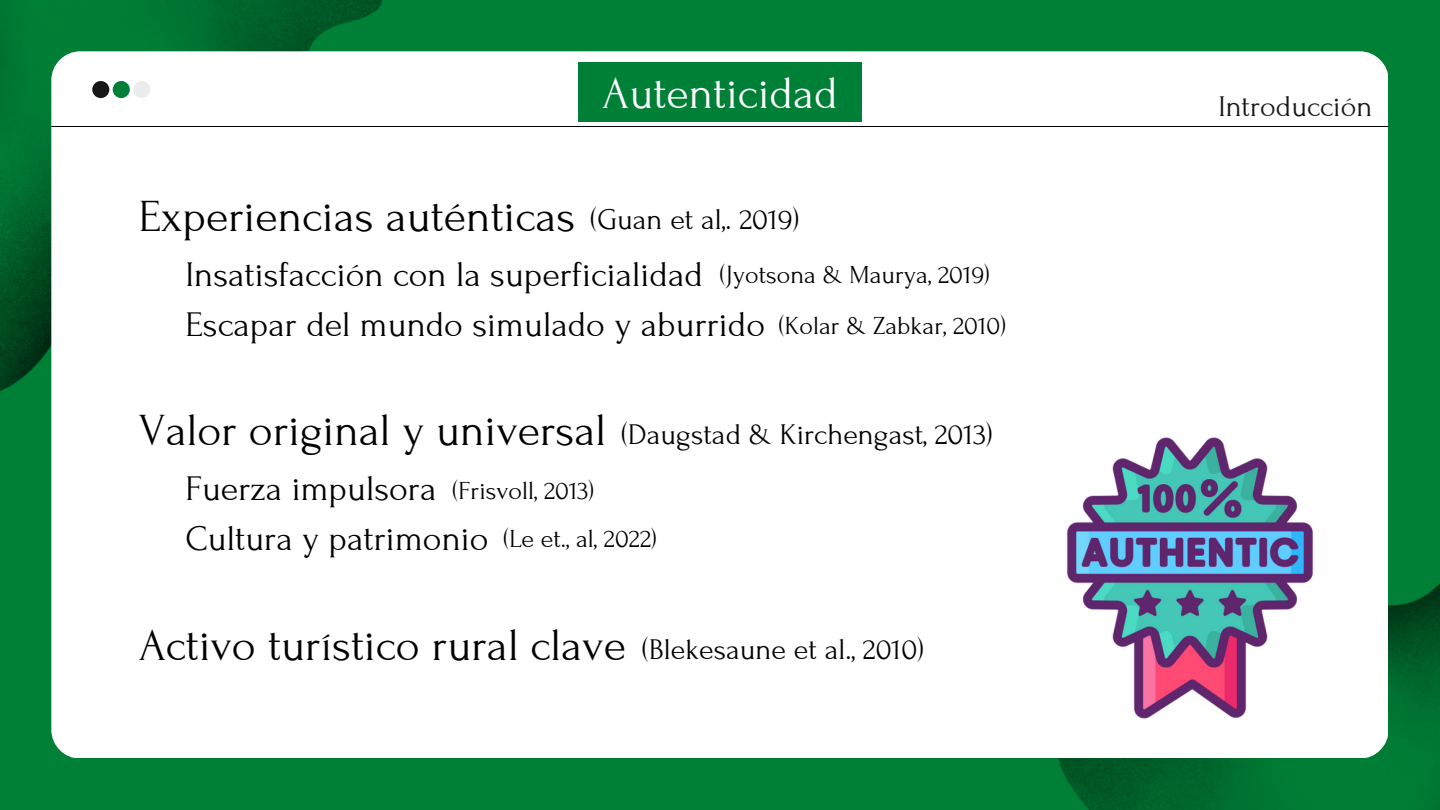
<style>
.page{position:relative;width:1440px;height:810px;background:#008037}
.page>*{position:absolute;margin:0;border:0;box-sizing:border-box;transform-origin:0 0}
.t1{font:46px "Forum";color:#000}
.t2{font:46px "Forum";color:#fff}
.t3{font:36px/50.2px "Forum";color:#000}
.t4{font:30px "Forum";color:#000}
.t5{font:30px "Forum";color:#171717}
.t6{font:26px/51px "Forum";color:#000}
</style>
<div class="page">
<img style="left:0;top:0;width:383px;height:392px">
<img style="left:1058px;top:583px;width:382px;height:227px">
<div style="left:51px;top:51px;width:1337px;height:707px;background:#fff"></div>
<hr style="left:52px;top:126px;width:1336px;height:1px;background:#000">
<div style="left:133px;top:81px;width:17px;height:17px;background:#edeced;border-radius:50%"></div>
<div style="left:113px;top:81px;width:17px;height:17px;background:#008037;border-radius:50%"></div>
<div style="left:92px;top:81px;width:17px;height:17px;background:#171717;border-radius:50%"></div>
<div style="left:578px;top:63px;width:284px;height:59px;background:#008037"></div>
<img style="left:1047px;top:435px;width:285px;height:285px">
<p class="t2" style="left:602px;top:69px;width:237px">Autenticidad</p>
<p class="t1" style="left:139px;top:191px;width:438px">Experiencias auténticas</p>
<p class="t3" style="left:186px;top:250px;width:581px">Insatisfacción con la superficialidad<br>Escapar del mundo simulado y aburrido</p>
<p class="t4" style="left:591px;top:203px;width:210px">(Guan et al,. 2019)</p>
<p class="t6" style="left:779px;top:250px;width:229px;text-indent:-59px">(Jyotsona &amp; Maurya, 2019) (Kolar &amp; Zabkar, 2010)</p>
<p class="t1" style="left:139px;top:406px;width:469px">Valor original y universal</p>
<p class="t3" style="left:186px;top:464px;width:305px">Fuerza impulsora<br>Cultura y patrimonio</p>
<p class="t4" style="left:622px;top:418px;width:372px">(Daugstad &amp; Kirchengast, 2013)</p>
<p class="t6" style="left:504px;top:467px;width:155px;line-height:48.3px;text-indent:-51px">(Frisvoll, 2013)<br>(Le et., al, 2022)</p>
<p class="t1" style="left:139px;top:620px;width:489px">Activo turístico rural clave</p>
<p class="t4" style="left:643px;top:633px;width:283px">(Blekesaune et al., 2010)</p>
<p class="t5" style="left:1218px;top:91px;width:156px">Introducción</p>
</div>
